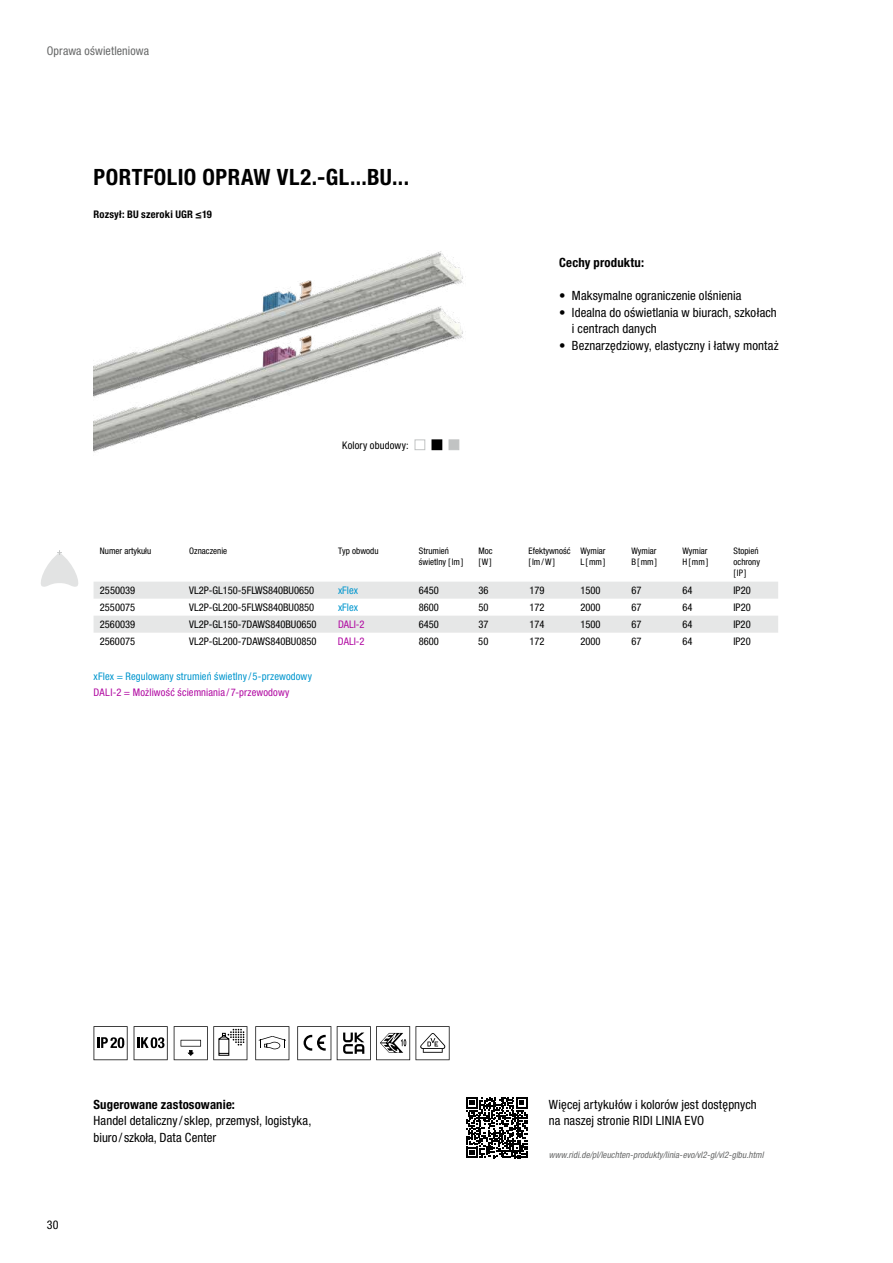
<style>
.page{position:relative;width:893px;height:1263px;background:#fff}
.page>*{position:absolute;margin:0;border:0;box-sizing:border-box;transform-origin:0 0}
.t1{font:700 condensed 22.5px "Helvetica Neue LT Pro";letter-spacing:.02em;color:#000}
.t2{font:condensed 12.75px/16.5px "Helvetica Neue LT Pro";letter-spacing:.005em;color:#000}
.t3{font:700 condensed 12.75px "Helvetica Neue LT Pro";letter-spacing:.01em;color:#000}
.t4{font:condensed 12px "Helvetica Neue LT Pro";letter-spacing:.01em;color:#676868}
.t5{font:condensed 12px "Helvetica Neue LT Pro";color:#000}
.t6{font:condensed 10.5px "Helvetica Neue LT Pro";color:#000}
.t7{font:condensed 10.5px "Helvetica Neue LT Pro";letter-spacing:.01em;color:#0096ce}
.t8{font:condensed 10.5px "Helvetica Neue LT Pro";letter-spacing:.01em;color:#b10aa2}
.t9{font:700 condensed 10.5px "Helvetica Neue LT Pro";letter-spacing:.02em;color:#000}
.t10{font:condensed 9px/10.8px "Helvetica Neue LT Pro";color:#000}
.t11{font:italic condensed 9px "Helvetica Neue LT Pro";letter-spacing:.01em;color:#676868}
</style>
<div class="page">
<img style="left:94px;top:251px;width:370px;height:202px">
<svg style="left:41px;top:550px;width:37px;height:37px"></svg>
<svg style="left:94px;top:1026px;width:34px;height:34px"></svg>
<svg style="left:134px;top:1026px;width:34px;height:34px"></svg>
<svg style="left:174px;top:1026px;width:73px;height:34px"></svg>
<svg style="left:255px;top:1026px;width:34px;height:34px"></svg>
<svg style="left:297px;top:1026px;width:34px;height:34px"></svg>
<svg style="left:337px;top:1026px;width:73px;height:34px"></svg>
<svg style="left:416px;top:1026px;width:34px;height:34px"></svg>
<svg style="left:466px;top:1097px;width:61px;height:61px"></svg>
<svg style="left:94px;top:582px;width:684px;height:51px"></svg>
<div style="left:415px;top:439px;width:10px;height:11px;border:1px solid #c1c3c3"></div>
<div style="left:432px;top:440px;width:10px;height:10px;background:#000"></div>
<div style="left:432px;top:439px;width:10px;height:11px;border:1px solid #000"></div>
<div style="left:449px;top:439px;width:10px;height:11px;background:#c1c3c3;border:1px solid #c1c3c3"></div>
<p class="t4" style="left:47px;top:44px;width:104px">Oprawa oświetleniowa</p>
<h1 class="t1" style="left:94px;top:163px;width:317px">PORTFOLIO OPRAW VL2.-GL...BU...</h1>
<p class="t9" style="left:94px;top:207px;width:120px">Rozsył: BU szeroki UGR ≤19</p>
<p class="t6" style="left:342px;top:439px;width:68px">Kolory obudowy:</p>
<p class="t3" style="left:559px;top:255px;width:86px">Cechy produktu:</p>
<p class="t2" style="left:559px;top:287px;width:184px">• Maksymalne ograniczenie olśnienia</p>
<p class="t2" style="left:572px;top:304px;width:206px;text-indent:-13px">• Idealna do oświetlania w biurach, szkołach i centrach danych</p>
<p class="t2" style="left:559px;top:337px;width:221px">• Beznarzędziowy, elastyczny i łatwy montaż</p>
<p class="t10" style="left:100px;top:545px;width:53px">Numer artykułu</p>
<p class="t10" style="left:189px;top:545px;width:39px">Oznaczenie</p>
<p class="t10" style="left:338px;top:545px;width:42px">Typ obwodu</p>
<p class="t10" style="left:419px;top:545px;width:46px">Strumień świetlny [lm]</p>
<p class="t10" style="left:478px;top:545px;width:16px">Moc [W]</p>
<p class="t10" style="left:529px;top:545px;width:43px">Efektywność [lm/W]</p>
<p class="t10" style="left:580px;top:545px;width:27px">Wymiar<br>L[mm]</p>
<p class="t10" style="left:631px;top:545px;width:27px">Wymiar<br>B[mm]</p>
<p class="t10" style="left:682px;top:545px;width:27px">Wymiar<br>H[mm]</p>
<p class="t10" style="left:733px;top:545px;width:28px">Stopień ochrony [IP]</p>
<p class="t6" style="left:100px;top:584px;width:37px">2550039</p>
<p class="t6" style="left:189px;top:584px;width:127px">VL2P-GL150-5FLWS840BU0650</p>
<p class="t7" style="left:338px;top:584px;width:21px">xFlex</p>
<p class="t6" style="left:419px;top:584px;width:22px">6450</p>
<p class="t6" style="left:478px;top:584px;width:12px">36</p>
<p class="t6" style="left:529px;top:584px;width:17px">179</p>
<p class="t6" style="left:580px;top:584px;width:22px">1500</p>
<p class="t6" style="left:631px;top:584px;width:12px">67</p>
<p class="t6" style="left:682px;top:584px;width:12px">64</p>
<p class="t6" style="left:733px;top:584px;width:19px">IP20</p>
<p class="t6" style="left:100px;top:601px;width:37px">2550075</p>
<p class="t6" style="left:189px;top:601px;width:127px">VL2P-GL200-5FLWS840BU0850</p>
<p class="t7" style="left:338px;top:601px;width:21px">xFlex</p>
<p class="t6" style="left:419px;top:601px;width:22px">8600</p>
<p class="t6" style="left:478px;top:601px;width:12px">50</p>
<p class="t6" style="left:529px;top:601px;width:17px">172</p>
<p class="t6" style="left:580px;top:601px;width:22px">2000</p>
<p class="t6" style="left:631px;top:601px;width:12px">67</p>
<p class="t6" style="left:682px;top:601px;width:12px">64</p>
<p class="t6" style="left:733px;top:601px;width:19px">IP20</p>
<p class="t6" style="left:100px;top:618px;width:37px">2560039</p>
<p class="t6" style="left:189px;top:618px;width:129px">VL2P-GL150-7DAWS840BU0650</p>
<p class="t8" style="left:338px;top:618px;width:28px">DALI-2</p>
<p class="t6" style="left:419px;top:618px;width:22px">6450</p>
<p class="t6" style="left:478px;top:618px;width:12px">37</p>
<p class="t6" style="left:529px;top:618px;width:17px">174</p>
<p class="t6" style="left:580px;top:618px;width:22px">1500</p>
<p class="t6" style="left:631px;top:618px;width:12px">67</p>
<p class="t6" style="left:682px;top:618px;width:12px">64</p>
<p class="t6" style="left:733px;top:618px;width:19px">IP20</p>
<p class="t6" style="left:100px;top:635px;width:37px">2560075</p>
<p class="t6" style="left:189px;top:635px;width:129px">VL2P-GL200-7DAWS840BU0850</p>
<p class="t8" style="left:338px;top:635px;width:28px">DALI-2</p>
<p class="t6" style="left:419px;top:635px;width:22px">8600</p>
<p class="t6" style="left:478px;top:635px;width:12px">50</p>
<p class="t6" style="left:529px;top:635px;width:17px">172</p>
<p class="t6" style="left:580px;top:635px;width:22px">2000</p>
<p class="t6" style="left:631px;top:635px;width:12px">67</p>
<p class="t6" style="left:682px;top:635px;width:12px">64</p>
<p class="t6" style="left:733px;top:635px;width:19px">IP20</p>
<p class="t7" style="left:94px;top:670px;width:220px">xFlex = Regulowany strumień świetlny / 5-przewodowy</p>
<p class="t8" style="left:94px;top:686px;width:197px">DALI-2 = Możliwość ściemniania / 7-przewodowy</p>
<p class="t5" style="left:47px;top:1218px;width:13px">30</p>
<p class="t3" style="left:94px;top:1096px;width:143px">Sugerowane zastosowanie:</p>
<p class="t2" style="left:94px;top:1112px;width:219px">Handel detaliczny / sklep, przemysł, logistyka, biuro / szkoła, Data Center</p>
<p class="t2" style="left:549px;top:1096px;width:209px">Więcej artykułów i kolorów jest dostępnych na naszej stronie RIDI LINIA EVO</p>
<p class="t11" style="left:549px;top:1150px;width:216px">www.ridi.de/pl/leuchten-produkty/linia-evo/vl2-gl/vl2-glbu.html</p>
</div>
